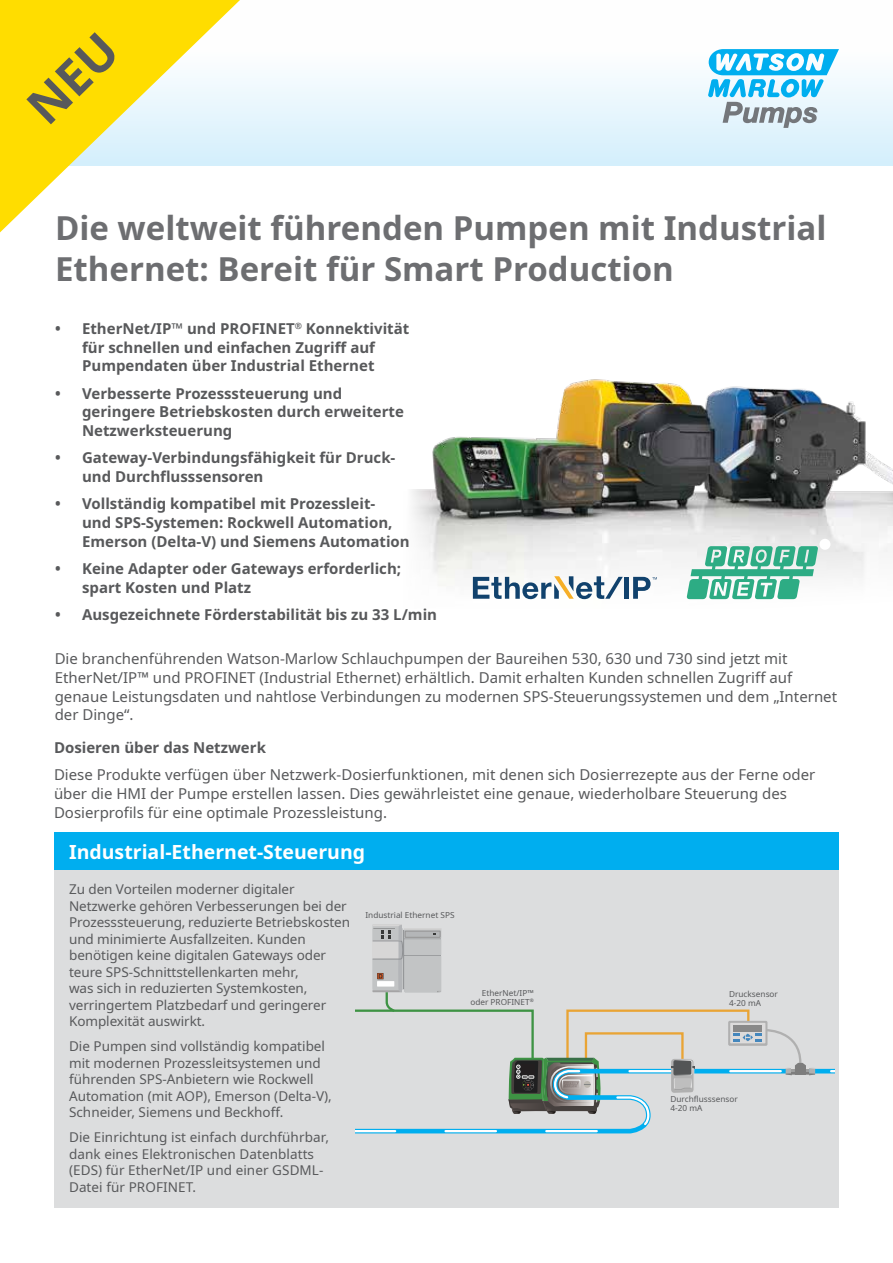
<style>
.page{position:relative;width:893px;height:1263px;background:#fff}
.page>*{position:absolute;margin:0;border:0;box-sizing:border-box;transform-origin:0 0}
.t1{font:700 33px/40.5px "Noto Sans";color:#6d6e71}
.t2{font:700 19.5px "Noto Sans";color:#fff}
.t3{font:15px/18.8px "Noto Sans";color:#58595b}
.t4{font:700 15px/18.8px "Noto Sans";color:#58595b}
.t5{font:13.5px/16.5px "Noto Sans";letter-spacing:-.005em;color:#58595b}
.t6{font:8.25px/9px "Noto Sans";color:#58595b}
</style>
<div class="page">
<div style="left:54px;top:832px;width:785px;height:376px;background:#dcddde"></div>
<div style="left:0;top:0;width:893px;height:166px;background:linear-gradient(to bottom,#fff,#d7f0fc)"></div>
<div style="left:54px;top:832px;width:785px;height:38px;background:#00aeef"></div>
<svg style="left:708px;top:49px;width:131px;height:79px"></svg>
<img style="left:412px;top:379px;width:481px;height:171px">
<svg style="left:356px;top:924px;width:479px;height:210px"></svg>
<svg style="left:0;top:0;width:240px;height:232px"></svg>
<svg style="left:687px;top:546px;width:131px;height:53px"></svg>
<div style="left:819px;top:539px;width:11px;height:11px;background:#fff;border-radius:50%"></div>
<div style="left:624px;top:577px;width:5px;height:22px;background:#11426d"></div>
<svg style="left:633px;top:577px;width:24px;height:22px"></svg>
<svg style="left:473px;top:576px;width:150px;height:23px"></svg>
<div style="left:26px;top:32px;width:94px;height:92px;background:#fd0"></div>
<h1 class="t1" style="left:55px;top:209px;width:773px">Die weltweit führenden Pumpen mit Industrial<br>Ethernet: Bereit für Smart Production</h1>
<p class="t4" style="left:55px;top:319px;width:356px;text-align:center">• EtherNet/IP™ und PROFINET<sup>®</sup> Konnektivität für schnellen und einfachen Zugriff auf<br>Pumpendaten über Industrial Ethernet</p>
<p class="t4" style="left:82px;top:384px;width:323px;text-indent:-27px">• Verbesserte Prozesssteuerung und geringere Betriebskosten durch erweiterte<br>Netzwerksteuerung</p>
<p class="t4" style="left:82px;top:449px;width:315px;text-indent:-27px">• Gateway-Verbindungsfähigkeit für Druck&shy;und Durchflusssensoren</p>
<p class="t4" style="left:82px;top:495px;width:329px;text-indent:-27px">• Vollständig kompatibel mit Prozessleit-<br>und SPS-Systemen: Rockwell Automation,<br>Emerson (Delta-V) und Siemens Automation</p>
<p class="t4" style="left:82px;top:560px;width:321px;text-indent:-27px">• Keine Adapter oder Gateways erforderlich; spart Kosten und Platz</p>
<p class="t4" style="left:55px;top:606px;width:384px">• Ausgezeichnete Förderstabilität bis zu 33 L/min</p>
<p class="t3" style="left:55px;top:650px;width:784px">Die branchenführenden Watson-Marlow Schlauchpumpen der Baureihen 530, 630 und 730 sind jetzt mit EtherNet/IP™ und PROFINET (Industrial Ethernet) erhältlich. Damit erhalten Kunden schnellen Zugriff auf genaue Leistungsdaten und nahtlose Verbindungen zu modernen SPS-Steuerungssystemen und dem „Internet der Dinge“.</p>
<p class="t4" style="left:54px;top:739px;width:213px">Dosieren über das Netzwerk</p>
<p class="t3" style="left:54px;top:766px;width:763px">Diese Produkte verfügen über Netzwerk-Dosierfunktionen, mit denen sich Dosierrezepte aus der Ferne oder über die HMI der Pumpe erstellen lassen. Dies gewährleistet eine genaue, wiederholbare Steuerung des<br>Dosierprofils für eine optimale Prozessleistung.</p>
<h2 class="t2" style="left:69px;top:838px;width:298px">Industrial-Ethernet-Steuerung</h2>
<p class="t5" style="left:69px;top:881px;width:282px">Zu den Vorteilen moderner digitaler Netzwerke gehören Verbesserungen bei der Prozesssteuerung, reduzierte Betriebskosten und minimierte Ausfallzeiten. Kunden benötigen keine digitalen Gateways oder teure SPS-Schnittstellenkarten mehr,<br>was sich in reduzierten Systemkosten, verringertem Platzbedarf und geringerer Komplexität auswirkt.</p>
<p class="t5" style="left:69px;top:1038px;width:264px">Die Pumpen sind vollständig kompatibel mit modernen Prozessleitsystemen und führenden SPS-Anbietern wie Rockwell Automation (mit AOP), Emerson (Delta-V), Schneider, Siemens und Beckhoff.</p>
<p class="t5" style="left:69px;top:1129px;width:262px">Die Einrichtung ist einfach durchführbar, dank eines Elektronischen Datenblatts (EDS) für EtherNet/IP und einer GSDML-Datei für PROFINET.</p>
<p class="t6" style="left:365px;top:910px;width:91px">Industrial Ethernet SPS</p>
<p class="t6" style="left:470px;top:988px;width:65px;text-align:right">EtherNet/IP™ oder PROFINET<sup>®</sup></p>
<p class="t6" style="left:729px;top:989px;width:50px">Drucksensor<br>4-20 mA</p>
<p class="t6" style="left:670px;top:1094px;width:69px">Durchflusssensor<br>4-20 mA</p>
</div>
